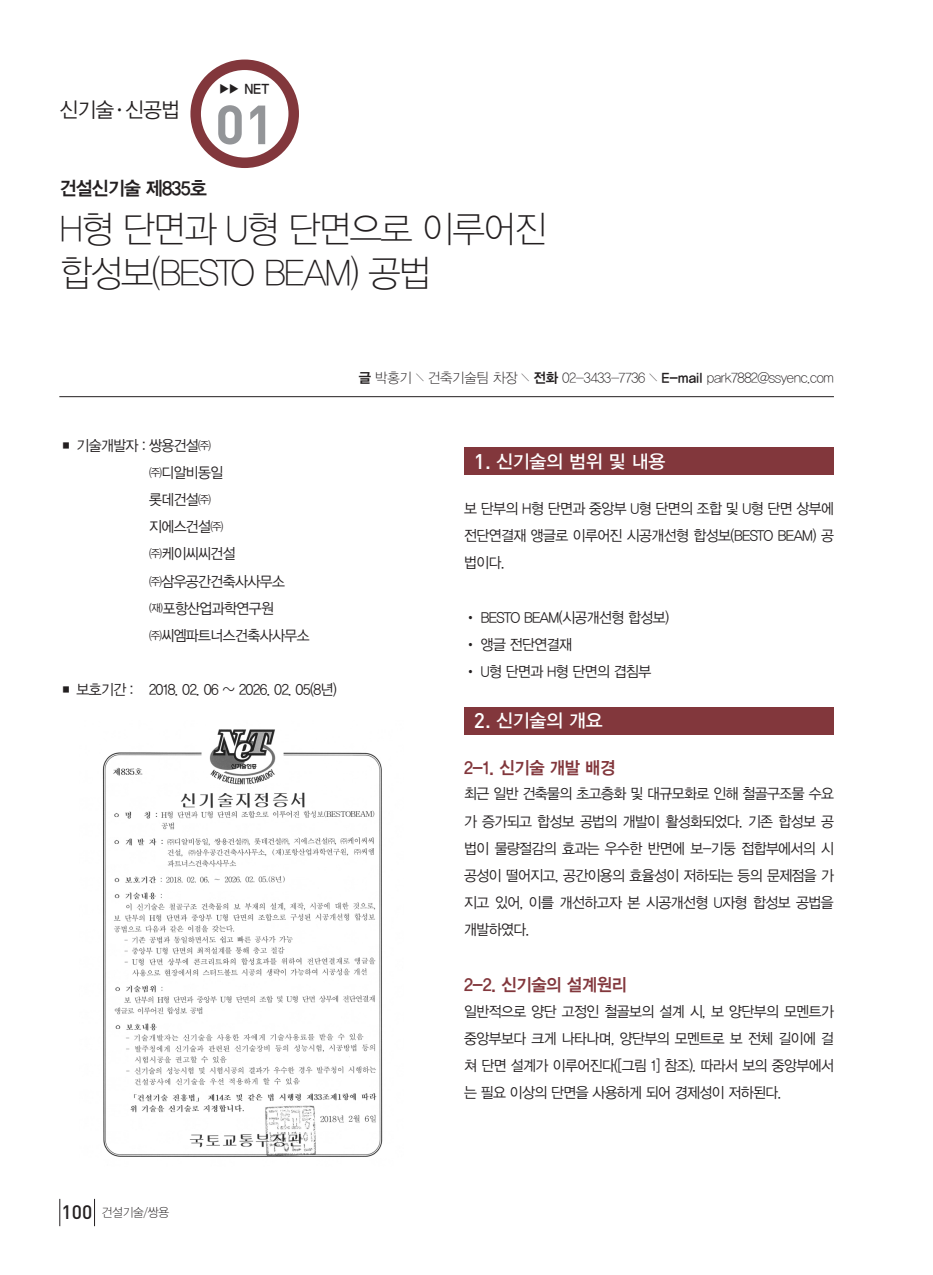
<style>
.page{position:relative;width:933px;height:1275px;background:#fff}
.page>*{position:absolute;margin:0;border:0;box-sizing:border-box;transform-origin:0 0}
.t1{font:700 54.25px "DIN";color:#939598}
.t2{font:36.75px "YDVYGO11";letter-spacing:-.04em;color:#231f20;scale:.95 1}
.t3{font:21px "YDVYGO12";letter-spacing:-.02em;color:#231f20;scale:.95 1}
.t4{font:19.25px "YDVYGO14";letter-spacing:-.04em;color:#231f20;scale:.95 1}
.t5{font:500 19.25px "DIN";color:#231f20}
.t6{font:18.38px "YDVYGO13";letter-spacing:-.01em;color:#fff}
.t7{font:17.5px "YDVYGO14";letter-spacing:-.02em;color:#82373c;scale:.95 1}
.t8{font:14.88px/27.1px "YDVYGO12";letter-spacing:-.04em;color:#231f20;text-align:justify;scale:.94 1}
.t9{font:14px "YDVYGO11";letter-spacing:-.02em;color:#231f20;scale:.96 1}
.t10{font:14px "YDVYGO14";color:#231f20}
.t11{font:12.25px "YDVYGO11";letter-spacing:-.02em;color:#231f20;scale:.95 1}
.s1{font-size:14px}
.s2{font-size:10.5px}
.s3{font-family:"YDVYGO14"}
.s4{font-size:8.75px}
.s5{font-family:"DIN";font-weight:500;font-size:21px}
</style>
<div class="page">
<svg style="left:59px;top:1199px;width:1px;height:27px"></svg>
<svg style="left:94px;top:1199px;width:1px;height:27px"></svg>
<div style="left:190px;top:60px;width:109px;height:108px;border:10px solid #82373c;border-radius:50%"></div>
<hr style="left:59px;top:396px;width:775px;height:1px;background:#231f20">
<div style="left:464px;top:447px;width:369px;height:28px;background:#82373c"></div>
<div style="left:464px;top:707px;width:369px;height:27px;background:#82373c"></div>
<img style="left:102px;top:729px;width:281px;height:428px">
<p class="t3" style="left:60px;top:98px;width:128px">신기술<span class="s1">•</span>신공법</p>
<p class="t10" style="left:218px;top:81px;width:53px">▶▶ NET</p>
<p class="t1" style="left:215px;top:89px;width:60px">01</p>
<p class="t4" style="left:60px;top:177px;width:156px">건설신기술 제835호</p>
<p class="t2" style="left:60px;top:208px;width:514px">H형 단면과 U형 단면으로 이루어진</p>
<p class="t2" style="left:60px;top:252px;width:393px">합성보(BESTO BEAM) 공법</p>
<p class="t8" style="left:60px;top:432px;width:162px">■ 기술개발자 : 쌍용건설㈜</p>
<p class="t8" style="left:149px;top:459px;width:81px">㈜디알비동일</p>
<p class="t8" style="left:149px;top:486px;width:68px">롯데건설㈜</p>
<p class="t8" style="left:149px;top:513px;width:81px">지에스건설㈜</p>
<p class="t8" style="left:149px;top:540px;width:94px">㈜케이씨씨건설</p>
<p class="t8" style="left:149px;top:567px;width:146px">㈜삼우공간건축사사무소</p>
<p class="t8" style="left:149px;top:595px;width:134px"><span class="s2">(재)</span>포항산업과학연구원</p>
<p class="t8" style="left:149px;top:622px;width:172px">㈜씨엠파트너스건축사사무소</p>
<p class="t8" style="left:60px;top:676px;width:296px">■ 보호기간 : 2018. 02. 06 ~ 2026. 02. 05(8년)</p>
<p class="t9" style="left:359px;top:369px;width:496px"><span class="s3">글</span> 박홍기 <span class="s4">＼</span> 건축기술팀 차장 <span class="s4">＼</span> <span class="s3">전화</span> 02-3433-7736 <span class="s4">＼</span> <span class="s3">E-mail</span> park7882@ssyenc.com</p>
<p class="t6" style="left:474px;top:450px;width:193px"><span class="s5">1.</span> 신기술의 범위 및 내용</p>
<p class="t8" style="left:464px;top:495px;width:395px">보 단부의 H형 단면과 중앙부 U형 단면의 조합 및 U형 단면 상부에 전단연결재 앵글로 이루어진 시공개선형 합성보(BESTO BEAM) 공 법이다.</p>
<p class="t8" style="left:464px;top:604px;width:219px">• BESTO BEAM(시공개선형 합성보)</p>
<p class="t8" style="left:464px;top:631px;width:116px">• 앵글 전단연결재</p>
<p class="t8" style="left:464px;top:658px;width:200px">• U형 단면과 H형 단면의 겹침부</p>
<p class="t6" style="left:474px;top:710px;width:130px"><span class="s5">2.</span> 신기술의 개요</p>
<p class="t7" style="left:464px;top:758px;width:161px">2-1. 신기술 개발 배경</p>
<p class="t8" style="left:464px;top:780px;width:395px">최근 일반 건축물의 초고층화 및 대규모화로 인해 철골구조물 수요 가 증가되고 합성보 공법의 개발이 활성화되었다. 기존 합성보 공 법이 물량절감의 효과는 우수한 반면에 보-기둥 접합부에서의 시 공성이 떨어지고, 공간이용의 효율성이 저하되는 등의 문제점을 가 지고 있어, 이를 개선하고자 본 시공개선형 U자형 합성보 공법을 개발하였다.</p>
<p class="t7" style="left:464px;top:975px;width:173px">2-2. 신기술의 설계원리</p>
<p class="t8" style="left:464px;top:997px;width:395px">일반적으로 양단 고정인 철골보의 설계 시, 보 양단부의 모멘트가 중앙부보다 크게 나타나며, 양단부의 모멘트로 보 전체 길이에 걸 쳐 단면 설계가 이루어진다([그림 1] 참조). 따라서 보의 중앙부에서 는 필요 이상의 단면을 사용하게 되어 경제성이 저하된다.</p>
<p class="t5" style="left:61px;top:1200px;width:32px">100</p>
<p class="t11" style="left:102px;top:1205px;width:72px">건설기술/쌍용</p>
</div>
